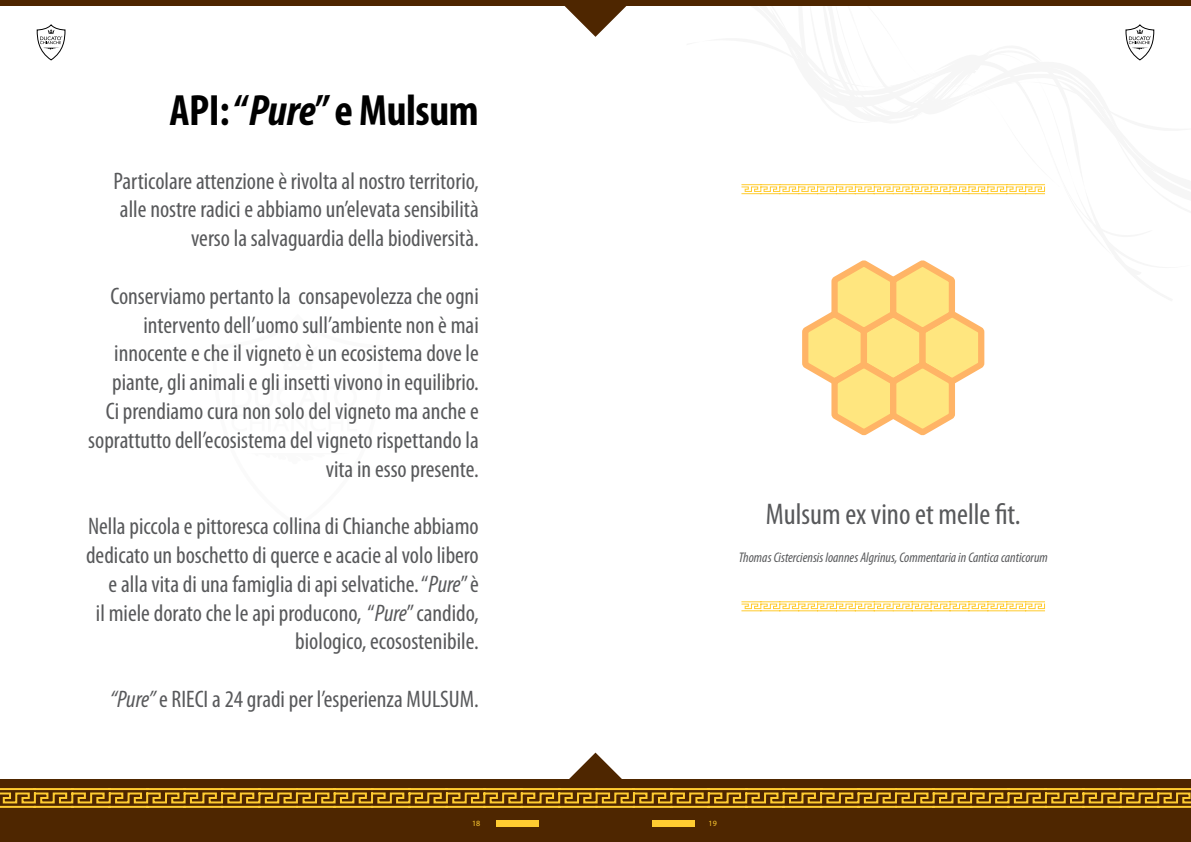
<style>
.page{position:relative;width:1191px;height:842px;background:#fff}
.page>*{position:absolute;margin:0;border:0;box-sizing:border-box;transform-origin:0 0}
.t1{font:700 condensed 44px "Myriad Pro";letter-spacing:-.01em;color:#000}
.t2{font:condensed 30px "Myriad Pro";color:#58595b}
.t3{font:condensed 24px/28.8px "Myriad Pro";color:#58595b;text-align:right}
.t4{font:italic condensed 14px "Myriad Pro";color:#58595b}
.t5{font:8px "Myriad Pro";color:#ffcc31}
.s1{font-style:italic}
</style>
<div class="page">
<div style="left:0;top:780px;width:1191px;height:62px;background:#4e2600"></div>
<svg style="left:0;top:752px;width:1191px;height:75px"></svg>
<svg style="left:558px;top:5px;width:74px;height:32px"></svg>
<div style="left:496px;top:820px;width:43px;height:6px;background:#ffcc31"></div>
<div style="left:652px;top:820px;width:42px;height:6px;background:#ffcc31"></div>
<svg style="left:37px;top:24px;width:29px;height:37px"></svg>
<div style="left:0;top:0;width:1191px;height:5px;background:#4e2600"></div>
<svg style="left:741px;top:601px;width:304px;height:11px"></svg>
<svg style="left:686px;top:5px;width:505px;height:190px"></svg>
<svg style="left:802px;top:260px;width:183px;height:176px"></svg>
<h1 class="t1" style="left:169px;top:83px;width:311px">API: “<span class="s1">Pure</span>” e Mulsum</h1>
<p class="t3" style="left:113px;top:166px;width:367px">Particolare attenzione è rivolta al nostro territorio, alle nostre radici e abbiamo un’elevata sensibilità verso la salvaguardia della biodiversità.</p>
<p class="t3" style="left:88px;top:281px;width:392px">Conserviamo pertanto la consapevolezza che ogni intervento dell’uomo sull’ambiente non è mai innocente e che il vigneto è un ecosistema dove le piante, gli animali e gli insetti vivono in equilibrio.<br>Ci prendiamo cura non solo del vigneto ma anche e soprattutto dell’ecosistema del vigneto rispettando la vita in esso presente.</p>
<p class="t3" style="left:86px;top:511px;width:394px">Nella piccola e pittoresca collina di Chianche abbiamo dedicato un boschetto di querce e acacie al volo libero e alla vita di una famiglia di api selvatiche. “<span class="s1">Pure</span>” è<br>il miele dorato che le api producono, “<span class="s1">Pure</span>” candido, biologico, ecosostenibile.</p>
<p class="t3" style="left:110px;top:684px;width:370px"><span class="s1">“Pure”</span> e RIECI a 24 gradi per l’esperienza MULSUM.</p>
<p class="t2" style="left:765px;top:496px;width:256px">Mulsum ex vino et melle fit.</p>
<p class="t4" style="left:738px;top:549px;width:311px">Thomas Cisterciensis Ioannes Algrinus, Commentaria in Cantica canticorum</p>
<p class="t5" style="left:472px;top:819px;width:10px">18</p>
<p class="t5" style="left:708px;top:819px;width:10px">19</p>
</div>
